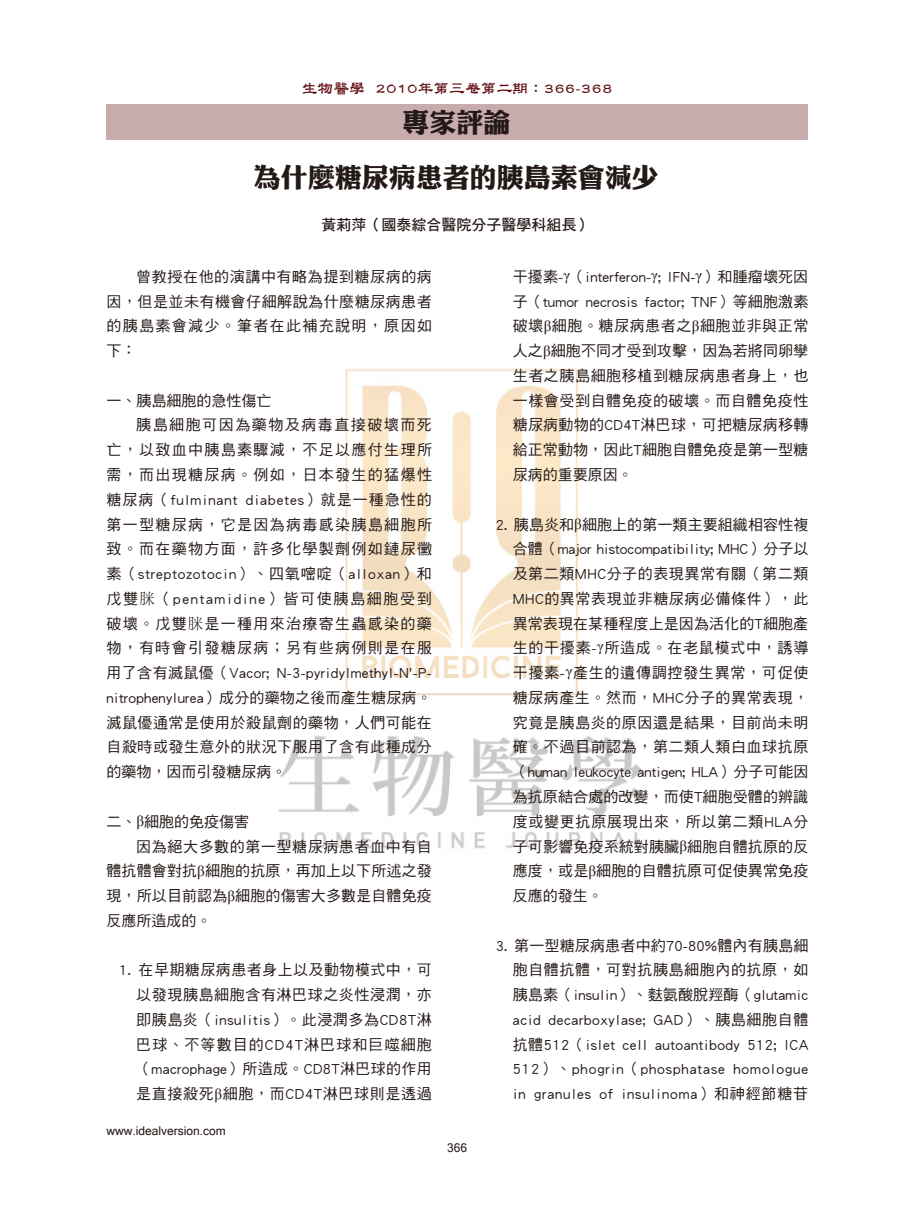
<style>
.page{position:relative;width:923px;height:1217px;background:#fff}
.page>*{position:absolute;margin:0;border:0;box-sizing:border-box;transform-origin:0 0}
.Title-2{font:27px "DF Li King Hei Std W8";color:#231916}
.t1{font:15.75px "DF Li Shu Std W7";color:#610f13}
.Text{font:15px/24.8px "DF Hei Std W5";letter-spacing:.02em;color:#231916;text-align:justify}
.Text-2{font:15px "DF Hei Std W5";color:#231916}
.t2{font:15px "DF Hei Std W7";color:#231916}
.t3{font:12px "Microsoft Sans Serif";color:#231916}
.s1{font-family:"P Ming Li U"}
.s2{font-family:"Times New Roman"}
</style>
<div class="page">
<img style="left:279px;top:368px;width:366px;height:481px">
<div style="left:106px;top:104px;width:701px;height:36px;background:#c8abac"></div>
<p class="t1" style="left:302px;top:80px;width:312px">生物醫學 2010年第三卷第二期：366-368</p>
<p class="Title-2" style="left:402px;top:107px;width:109px">專家評論</p>
<p class="Title-2" style="left:254px;top:162px;width:406px">為什麼糖尿病患者的胰島素會減少</p>
<p class="t2" style="left:321px;top:217px;width:271px">黃莉萍（國泰綜合醫院分子醫學科組長）</p>
<p class="Text" style="left:106px;top:264px;width:327px;text-indent:30px">曾教授在他的演講中有略為提到糖尿病的病因，但是並未有機會仔細解說為什麼糖尿病患者的胰島素會減少。筆者在此補充說明，原因如下：</p>
<p class="Text-2" style="left:106px;top:392px;width:166px">一、胰島細胞的急性傷亡</p>
<p class="Text" style="left:106px;top:412px;width:327px;text-indent:30px">胰島細胞可因為藥物及病毒直接破壞而死亡，以致血中胰島素驟減，不足以應付生理所需，而出現糖尿病。例如，日本發生的猛爆性糖尿病（fulminant diabetes）就是一種急性的第一型糖尿病，它是因為病毒感染胰島細胞所致。而在藥物方面，許多化學製劑例如鏈尿黴素（streptozotocin）、四氧嘧啶（alloxan）和戊雙<span class="s1">脒</span>（pentamidine）皆可使胰島細胞受到破壞。戊雙<span class="s1">脒</span>是一種用來治療寄生蟲感染的藥物，有時會引發糖尿病；另有些病例則是在服用了含有滅鼠優（Vacor; N-3-pyridylmethyl-N'-P&shy;nitrophenylurea）成分的藥物之後而產生糖尿病。滅鼠優通常是使用於殺鼠劑的藥物，人們可能在自殺時或發生意外的狀況下服用了含有此種成分的藥物，因而引發糖尿病。</p>
<p class="Text-2" style="left:106px;top:813px;width:144px">二、<span class="s2">β</span>細胞的免疫傷害</p>
<p class="Text" style="left:106px;top:833px;width:327px;text-indent:30px">因為絕大多數的第一型糖尿病患者血中有自體抗體會對抗<span class="s2">β</span>細胞的抗原，再加上以下所述之發現，所以目前認為<span class="s2">β</span>細胞的傷害大多數是自體免疫反應所造成的。</p>
<p class="Text" style="left:136px;top:957px;width:297px;text-indent:-17px">1. 在早期糖尿病患者身上以及動物模式中，可以發現胰島細胞含有淋巴球之炎性浸潤，亦即胰島炎（insulitis）。此浸潤多為CD8T淋巴球、不等數目的CD4T淋巴球和巨噬細胞（macrophage）所造成。CD8T淋巴球的作用是直接殺死<span class="s2">β</span>細胞，而CD4T淋巴球則是透過</p>
<p class="Text" style="left:513px;top:264px;width:297px">干擾素-<span class="s2">γ</span>（interferon-<span class="s2">γ</span>; IFN-<span class="s2">γ</span>）和腫瘤壞死因子（tumor necrosis factor; TNF）等細胞激素破壞<span class="s2">β</span>細胞。糖尿病患者之<span class="s2">β</span>細胞並非與正常人之<span class="s2">β</span>細胞不同才受到攻擊，因為若將同卵孿生者之胰島細胞移植到糖尿病患者身上，也一樣會受到自體免疫的破壞。而自體免疫性糖尿病動物的CD4T淋巴球，可把糖尿病移轉給正常動物，因此T細胞自體免疫是第一型糖尿病的重要原因。</p>
<p class="Text" style="left:513px;top:511px;width:297px;text-indent:-17px">2. 胰島炎和<span class="s2">β</span>細胞上的第一類主要組織相容性複合體（major histocompatibility; MHC）分子以及第二類MHC分子的表現異常有關（第二類MHC的異常表現並非糖尿病必備條件），此異常表現在某種程度上是因為活化的T細胞產生的干擾素-<span class="s2">γ</span>所造成。在老鼠模式中，誘導干擾素-<span class="s2">γ</span>產生的遺傳調控發生異常，可促使糖尿病產生。然而，MHC分子的異常表現，究竟是胰島炎的原因還是結果，目前尚未明確。不過目前認為，第二類人類白血球抗原（human leukocyte antigen; HLA）分子可能因為抗原結合處的改變，而使T細胞受體的辨識度或變更抗原展現出來，所以第二類HLA分子可影響免疫系統對胰臟<span class="s2">β</span>細胞自體抗原的反應度，或是<span class="s2">β</span>細胞的自體抗原可促使異常免疫反應的發生。</p>
<p class="Text" style="left:513px;top:932px;width:297px;text-indent:-17px">3. 第一型糖尿病患者中約70-80%體內有胰島細胞自體抗體，可對抗胰島細胞內的抗原，如胰島素（insulin）、麩氨酸脫羥酶（glutamic acid decarboxylase; GAD）、胰島細胞自體抗體512（islet cell autoantibody 512; ICA 512）、phogrin（phosphatase homologue in granules of insulinoma）和神經節糖苷</p>
<p class="t3" style="left:106px;top:1123px;width:121px">www.idealversion.com</p>
<p class="t3" style="left:447px;top:1140px;width:22px">366</p>
</div>
